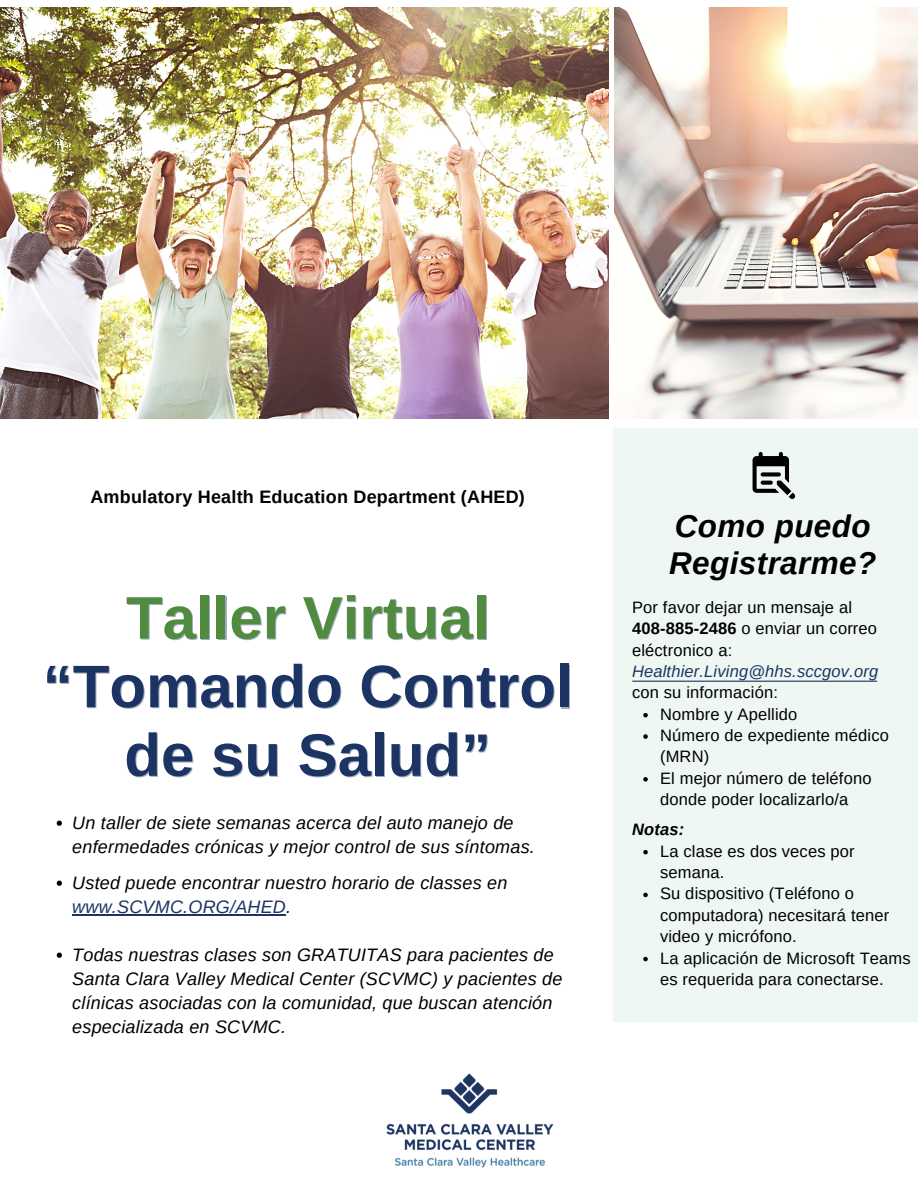
<style>
.page{position:relative;width:918px;height:1188px;background:#fff}
.page>*{position:absolute;margin:0;border:0;box-sizing:border-box;transform-origin:0 0}
.t1{font:700 60px/68.7px "Arimo";color:#1c3463;text-align:center}
.t2{font:700 60px "Arimo";color:#508b3f}
.t3{font:italic 700 31.5px/37.2px "Arimo";letter-spacing:.01em;color:#000}
.t4{font:italic 18px/24px "Arimo";letter-spacing:.01em;color:#000}
.t5{font:700 18px "Arimo";letter-spacing:.01em;color:#000}
.t6{font:16.5px/21.3px "Arimo";letter-spacing:.01em;color:#000}
.t7{font:italic 16.5px/21.3px "Arimo";letter-spacing:.01em;color:#1c3463}
.t8{font:italic 700 16.5px "Arimo";letter-spacing:.01em;color:#000}
.s1{color:#1c3463}
.s2{font-weight:700;font-style:normal;color:#000}
.s3{font-style:normal;color:#000}
</style>
<div class="page">
<div style="left:613px;top:428px;width:305px;height:594px;background:#eef7f1"></div>
<img style="left:0;top:7px;width:609px;height:411px">
<img style="left:614px;top:7px;width:304px;height:411px">
<svg style="left:753px;top:452px;width:42px;height:47px"></svg>
<svg style="left:643px;top:850px;width:5px;height:4px"></svg>
<svg style="left:643px;top:893px;width:5px;height:4px"></svg>
<svg style="left:643px;top:957px;width:5px;height:4px"></svg>
<svg style="left:57px;top:821px;width:5px;height:5px"></svg>
<svg style="left:57px;top:881px;width:5px;height:5px"></svg>
<hr style="left:72px;top:914px;width:214px;height:2px;background:#1c3463">
<svg style="left:57px;top:953px;width:5px;height:5px"></svg>
<svg style="left:643px;top:713px;width:5px;height:4px"></svg>
<svg style="left:643px;top:734px;width:5px;height:5px"></svg>
<svg style="left:643px;top:777px;width:5px;height:5px"></svg>
<hr style="left:633px;top:681px;width:244px;height:1px;background:#1c3463">
<img style="left:386px;top:1073px;width:168px;height:95px">
<p class="t5" style="left:90px;top:486px;width:436px">Ambulatory Health Education Department (AHED)</p>
<p class="t2" style="left:126px;top:584px;width:365px">Taller Virtual</p>
<p class="t1" style="left:43px;top:652px;width:531px">“Tomando Control de su Salud”</p>
<p class="t4" style="left:72px;top:811px;width:464px">Un taller de siete semanas acerca del auto manejo de enfermedades crónicas y mejor control de sus síntomas.</p>
<p class="t4" style="left:72px;top:871px;width:437px">Usted puede encontrar nuestro horario de classes en <span class="s1">www.SCVMC.ORG/AHED</span>.</p>
<p class="t4" style="left:72px;top:943px;width:492px">Todas nuestras clases son GRATUITAS para pacientes de Santa Clara Valley Medical Center (SCVMC) y pacientes de clínicas asociadas con la comunidad, que buscan atención especializada en SCVMC.</p>
<p class="t3" style="left:669px;top:507px;width:209px">Como puedo<br>Registrarme?</p>
<p class="t6" style="left:632px;top:596px;width:221px">Por favor dejar un mensaje al</p>
<p class="t7" style="left:632px;top:618px;width:248px"><span class="s2">408-885-2486</span> <span class="s3">o enviar un correo eléctronico a:<br></span>Healthier.Living@hhs.sccgov.org</p>
<p class="t6" style="left:632px;top:682px;width:147px">con su información:</p>
<p class="t6" style="left:660px;top:703px;width:139px">Nombre y Apellido</p>
<p class="t6" style="left:660px;top:725px;width:230px">Número de expediente médico (MRN)</p>
<p class="t6" style="left:660px;top:767px;width:213px">El mejor número de teléfono donde poder localizarlo/a</p>
<p class="t8" style="left:632px;top:820px;width:54px">Notas:</p>
<p class="t6" style="left:660px;top:840px;width:196px">La clase es dos veces por semana.</p>
<p class="t6" style="left:660px;top:883px;width:231px">Su dispositivo (Teléfono o computadora) necesitará tener video y micrófono.</p>
<p class="t6" style="left:660px;top:947px;width:252px">La aplicación de Microsoft Teams es requerida para conectarse.</p>
</div>
